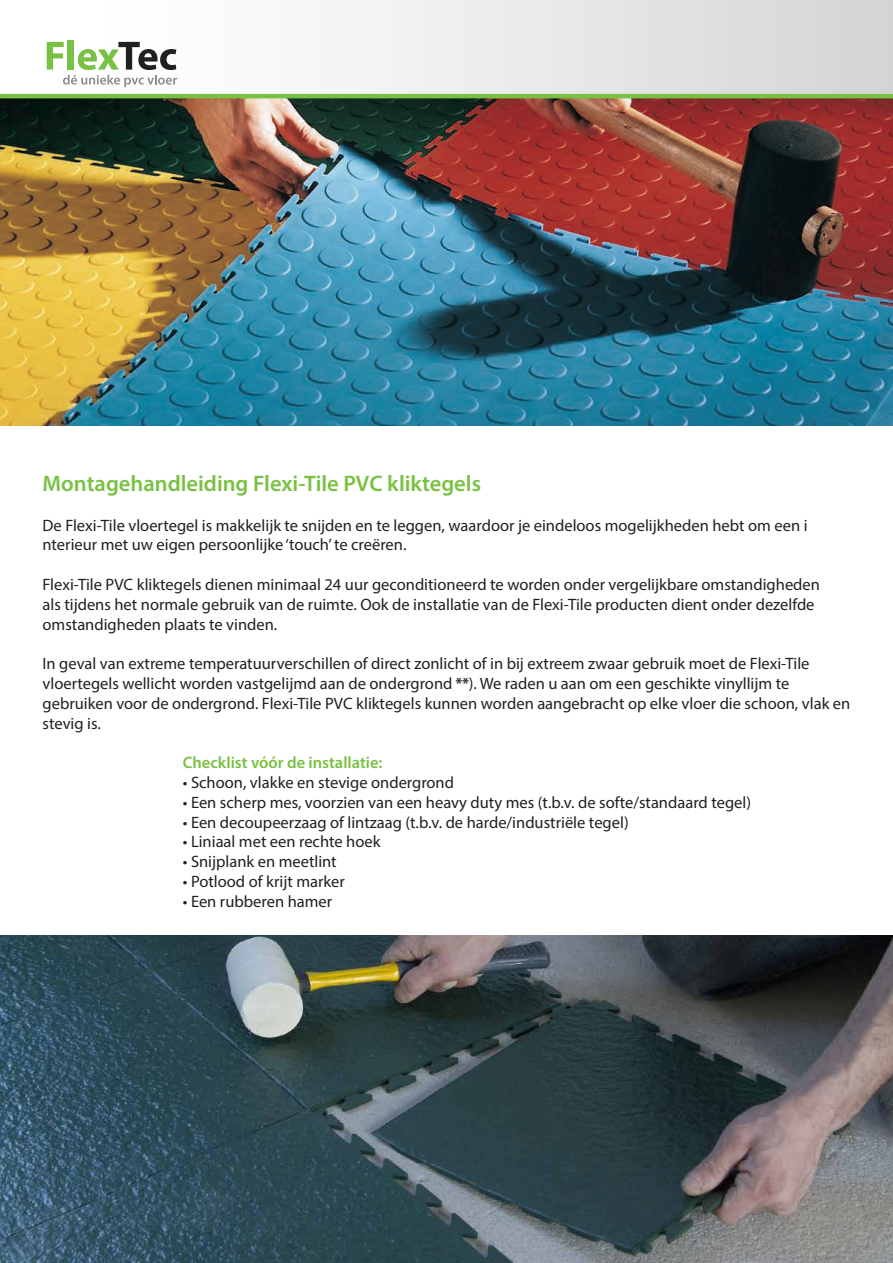
<style>
.page{position:relative;width:893px;height:1263px;background:#fff}
.page>*{position:absolute;margin:0;border:0;box-sizing:border-box;transform-origin:0 0}
.t1{font:600 22.5px "Myriad Pro";color:#79c142}
.t2{font:16.5px/19.8px "Myriad Pro";color:#231f20}
.t3{font:600 16.5px "Myriad Pro";color:#79c142}
.s1{font-weight:700;font-stretch:condensed}
</style>
<div class="page">
<img style="left:0;top:98px;width:893px;height:327px">
<div style="left:24px;top:0;width:869px;height:95px;background:linear-gradient(to right,#fff,#d5d6d8)"></div>
<hr style="left:0;top:94px;width:893px;height:4px;background:#79c142">
<div style="left:68px;top:40px;width:6px;height:30px;background:#79c142"></div>
<svg style="left:47px;top:42px;width:130px;height:45px"></svg>
<img style="left:0;top:935px;width:893px;height:328px">
<h1 class="t1" style="left:43px;top:469px;width:440px">Montagehandleiding Flexi-Tile PVC kliktegels</h1>
<p class="t2" style="left:43px;top:515px;width:767px">De Flexi-Tile vloertegel is makkelijk te snijden en te leggen, waardoor je eindeloos mogelijkheden hebt om een i nterieur met uw eigen persoonlijke ‘touch’ te creëren.</p>
<p class="t2" style="left:43px;top:574px;width:779px">Flexi-Tile PVC kliktegels dienen minimaal 24 uur geconditioneerd te worden onder vergelijkbare omstandigheden als tijdens het normale gebruik van de ruimte. Ook de installatie van de Flexi-Tile producten dient onder dezelfde omstandigheden plaats te vinden.</p>
<p class="t2" style="left:43px;top:653px;width:809px">In geval van extreme temperatuurverschillen of direct zonlicht of in bij extreem zwaar gebruik moet de Flexi-Tile vloertegels wellicht worden vastgelijmd aan de ondergrond <span class="s1">**</span>). We raden u aan om een geschikte vinyllijm te gebruiken voor de ondergrond. Flexi-Tile PVC kliktegels kunnen worden aangebracht op elke vloer die schoon, vlak en stevig is.</p>
<p class="t3" style="left:183px;top:752px;width:201px">Checklist vóór de installatie:</p>
<p class="t2" style="left:183px;top:772px;width:273px">• Schoon, vlakke en stevige ondergrond</p>
<p class="t2" style="left:183px;top:792px;width:570px">• Een scherp mes, voorzien van een heavy duty mes (t.b.v. de softe/standaard tegel)</p>
<p class="t2" style="left:183px;top:812px;width:447px">• Een decoupeerzaag of lintzaag (t.b.v. de harde/industriële tegel)</p>
<p class="t2" style="left:183px;top:832px;width:199px">• Liniaal met een rechte hoek</p>
<p class="t2" style="left:183px;top:851px;width:155px">• Snijplank en meetlint</p>
<p class="t2" style="left:183px;top:871px;width:164px">• Potlood of krijt marker</p>
<p class="t2" style="left:183px;top:891px;width:151px">• Een rubberen hamer</p>
</div>
